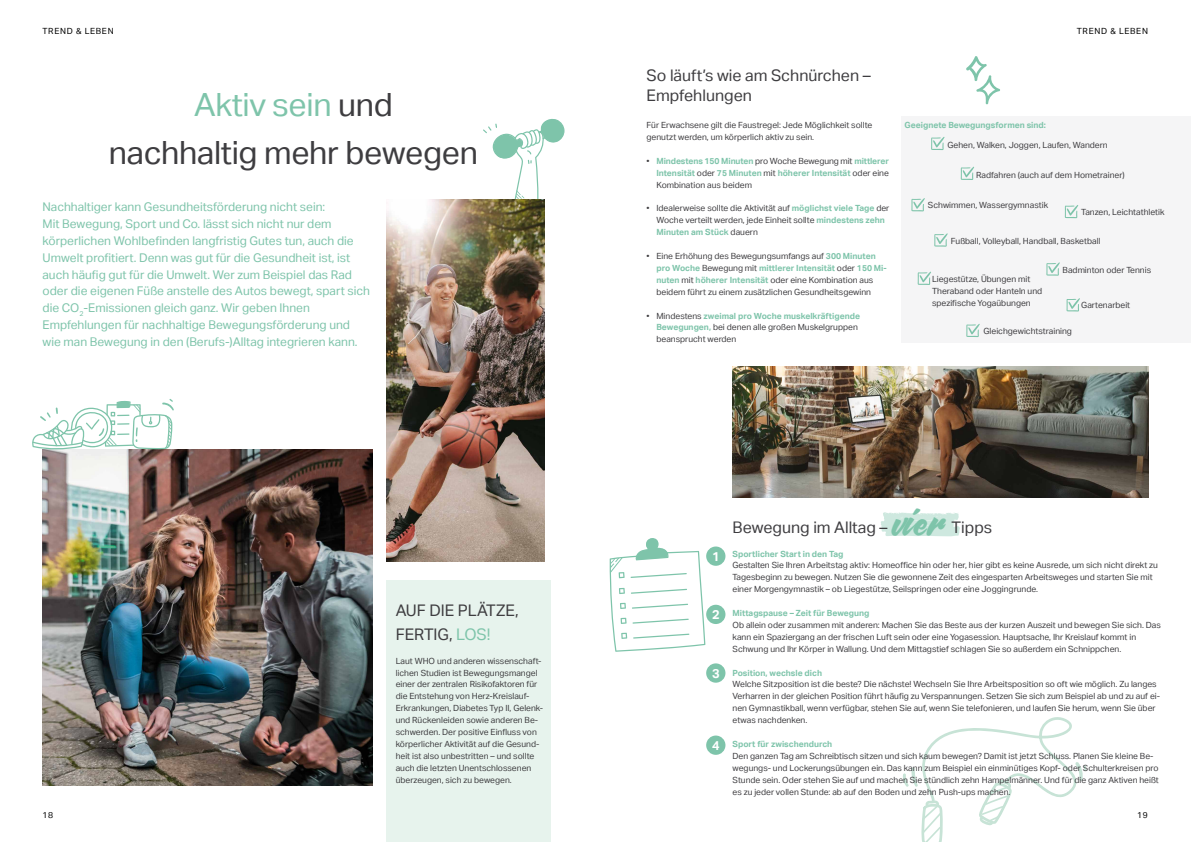
<style>
.page{position:relative;width:1191px;height:842px;background:#fff}
.page>*{position:absolute;margin:0;border:0;box-sizing:border-box;transform-origin:0 0}
.t1{font:39.5px "Carosello";color:#7ec4aa}
.t2{font:32px/47.6px "Aktiv Grotesk";letter-spacing:-.01em;color:#3e3d40;text-align:center}
.t3{font:16px/23.8px "Aktiv Grotesk";color:#3e3d40}
.t4{font:700 12.8px "Aktiv Grotesk";color:#fff}
.t5{font:12px/16.8px "Aktiv Grotesk";color:#7ec4aa}
.t6{font:8.5px/11.9px "Aktiv Grotesk";color:#3e3d40}
.t7{font:700 8.5px/11.9px "Aktiv Grotesk";color:#7ec4aa;text-align:justify}
.t8{font:8.5px "Aktiv Grotesk";letter-spacing:.08em;color:#000}
.s1{color:#7ec4aa}
.s2{font-weight:400;color:#3e3d40}
.s3{font-weight:700;color:#7ec4aa}
</style>
<div class="page">
<svg style="left:483px;top:118px;width:81px;height:82px"></svg>
<svg style="left:903px;top:717px;width:183px;height:125px"></svg>
<svg style="left:881px;top:512px;width:79px;height:24px;background:#d3eae2"></svg>
<div style="left:386px;top:580px;width:165px;height:262px;background:#e7f3ed"></div>
<div style="left:901px;top:116px;width:290px;height:226px;background:#f5f5f6"></div>
<img style="left:43px;top:449px;width:329px;height:336px">
<img style="left:386px;top:199px;width:158px;height:363px">
<img style="left:732px;top:366px;width:416px;height:131px">
<div style="left:706px;top:546px;width:19px;height:20px;background:#7ec4aa;border-radius:50%"></div>
<div style="left:706px;top:605px;width:19px;height:19px;background:#7ec4aa;border-radius:50%"></div>
<div style="left:706px;top:663px;width:19px;height:20px;background:#7ec4aa;border-radius:50%"></div>
<div style="left:706px;top:735px;width:19px;height:20px;background:#7ec4aa;border-radius:50%"></div>
<svg style="left:32px;top:399px;width:142px;height:51px"></svg>
<svg style="left:609px;top:538px;width:96px;height:114px"></svg>
<svg style="left:966px;top:56px;width:34px;height:48px"></svg>
<svg style="left:931px;top:137px;width:13px;height:13px"></svg>
<svg style="left:960px;top:166px;width:14px;height:14px"></svg>
<svg style="left:911px;top:198px;width:14px;height:13px"></svg>
<svg style="left:934px;top:233px;width:14px;height:14px"></svg>
<svg style="left:917px;top:271px;width:14px;height:14px"></svg>
<svg style="left:966px;top:323px;width:14px;height:14px"></svg>
<svg style="left:1046px;top:262px;width:14px;height:14px"></svg>
<svg style="left:1066px;top:298px;width:14px;height:13px"></svg>
<svg style="left:1064px;top:205px;width:14px;height:13px"></svg>
<p class="t8" style="left:43px;top:26px;width:73px">TREND &amp; LEBEN</p>
<p class="t8" style="left:1076px;top:26px;width:73px">TREND &amp; LEBEN</p>
<h2 class="t2" style="left:109px;top:81px;width:371px"><span class="s1">Aktiv sein</span> und<br>nachhaltig mehr bewegen</h2>
<p class="t5" style="left:43px;top:199px;width:329px">Nachhaltiger kann Gesundheitsförderung nicht sein:<br>Mit Bewegung, Sport und Co. lässt sich nicht nur dem körperlichen Wohlbefinden langfristig Gutes tun, auch die Umwelt profitiert. Denn was gut für die Gesundheit ist, ist auch häufig gut für die Umwelt. Wer zum Beispiel das Rad oder die eigenen Füße anstelle des Autos bewegt, spart sich die CO<sub>2</sub>-Emissionen gleich ganz. Wir geben Ihnen Empfehlungen für nachhaltige Bewegungsförderung und wie man Bewegung in den (Berufs-)Alltag integrieren kann.</p>
<h3 class="t3" style="left:396px;top:598px;width:124px">AUF DIE PLÄTZE,<br>FERTIG, <span class="s1">LOS!</span></h3>
<p class="t6" style="left:396px;top:655px;width:149px">Laut WHO und anderen wissenschaft&shy;lichen Studien ist Bewegungsmangel einer der zentralen Risikofaktoren für die Entstehung von Herz-Kreislauf-Erkrankungen, Diabetes Typ II, Gelenk&shy;und Rückenleiden sowie anderen Be&shy;schwerden. Der positive Einfluss von körperlicher Aktivität auf die Gesund&shy;heit ist also unbestritten – und sollte auch die letzten Unentschlossenen überzeugen, sich zu bewegen.</p>
<h3 class="t3" style="left:646px;top:65px;width:226px;line-height:20px">So läuft’s wie am Schnürchen –<br>Empfehlungen</h3>
<p class="t6" style="left:646px;top:119px;width:227px">Für Erwachsene gilt die Faustregel: Jede Möglichkeit sollte genutzt werden, um körperlich aktiv zu sein.</p>
<p class="t7" style="left:656px;top:155px;width:234px;text-indent:-10px"><span class="s2">•</span> Mindestens 150 Minuten <span class="s2">pro Woche Bewegung mit</span> mittlerer Intensität <span class="s2">oder</span> 75 Minuten <span class="s2">mit</span> höherer Intensität <span class="s2">oder eine Kombination aus beidem</span></p>
<p class="t6" style="left:656px;top:202px;width:234px;text-indent:-10px">• Idealerweise sollte die Aktivität auf <span class="s3">möglichst viele Tage</span> der<br>Woche verteilt werden, jede Einheit sollte <span class="s3">mindestens zehn<br>Minuten am Stück</span> dauern</p>
<p class="t6" style="left:656px;top:250px;width:232px;text-indent:-10px">• Eine Erhöhung des Bewegungsumfangs auf <span class="s3">300 Minuten pro Woche</span> Bewegung mit <span class="s3">mittlerer Intensität</span> oder <span class="s3">150 Mi&shy;nuten</span> mit <span class="s3">höherer Intensität</span> oder eine Kombination aus beidem führt zu einem zusätzlichen Gesundheitsgewinn</p>
<p class="t6" style="left:656px;top:309px;width:205px;text-indent:-10px">• Mindestens <span class="s3">zweimal pro Woche muskelkräftigende<br>Bewegungen,</span> bei denen alle großen Muskelgruppen beansprucht werden</p>
<p class="t7" style="left:904px;top:119px;width:143px">Geeignete Bewegungsformen sind:</p>
<p class="t6" style="left:947px;top:139px;width:162px">Gehen, Walken, Joggen, Laufen, Wandern</p>
<p class="t6" style="left:976px;top:169px;width:150px">Radfahren (auch auf dem Hometrainer)</p>
<p class="t6" style="left:928px;top:199px;width:122px">Schwimmen, Wassergymnastik</p>
<p class="t6" style="left:950px;top:235px;width:151px">Fußball, Volleyball, Handball, Basketball</p>
<p class="t6" style="left:1062px;top:264px;width:90px">Badminton oder Tennis</p>
<p class="t6" style="left:1081px;top:206px;width:85px">Tanzen, Leichtathletik</p>
<p class="t6" style="left:932px;top:273px;width:112px">Liegestütze, Übungen mit<br>Theraband oder Hanteln und spezifische Yogaübungen</p>
<p class="t6" style="left:1081px;top:299px;width:50px">Gartenarbeit</p>
<p class="t6" style="left:983px;top:325px;width:90px">Gleichgewichtstraining</p>
<h3 class="t4" style="left:712px;top:548px;width:9px">1</h3>
<h3 class="t4" style="left:712px;top:606px;width:9px">2</h3>
<h3 class="t4" style="left:712px;top:665px;width:9px">3</h3>
<h3 class="t4" style="left:712px;top:737px;width:9px">4</h3>
<h1 class="t1" style="left:892px;top:494px;width:53px">vier</h1>
<h3 class="t3" style="left:732px;top:515px;width:156px">Bewegung im Alltag –</h3>
<h3 class="t3" style="left:951px;top:515px;width:42px">Tipps</h3>
<p class="t7" style="left:732px;top:547px;width:112px">Sportlicher Start in den Tag</p>
<p class="t6" style="left:732px;top:559px;width:427px">Gestalten Sie Ihren Arbeitstag aktiv: Homeoffice hin oder her, hier gibt es keine Ausrede, um sich nicht direkt zu<br>Tagesbeginn zu bewegen. Nutzen Sie die gewonnene Zeit des eingesparten Arbeitsweges und starten Sie mit einer Morgengymnastik – ob Liegestütze, Seilspringen oder eine Joggingrunde.</p>
<p class="t7" style="left:732px;top:607px;width:138px">Mittagspause – Zeit für Bewegung</p>
<p class="t6" style="left:732px;top:619px;width:430px">Ob allein oder zusammen mit anderen: Machen Sie das Beste aus der kurzen Auszeit und bewegen Sie sich. Das kann ein Spaziergang an der frischen Luft sein oder eine Yogasession. Hauptsache, Ihr Kreislauf kommt in<br>Schwung und Ihr Körper in Wallung. Und dem Mittagstief schlagen Sie so außerdem ein Schnippchen.</p>
<p class="t7" style="left:732px;top:666px;width:91px">Position, wechsle dich</p>
<p class="t6" style="left:732px;top:678px;width:429px">Welche Sitzposition ist die beste? Die nächste! Wechseln Sie Ihre Arbeitsposition so oft wie möglich. Zu langes Verharren in der gleichen Position führt häufig zu Verspannungen. Setzen Sie sich zum Beispiel ab und zu auf ei&shy;nen Gymnastikball, wenn verfügbar, stehen Sie auf, wenn Sie telefonieren, und laufen Sie herum, wenn Sie über etwas nachdenken.</p>
<p class="t7" style="left:732px;top:738px;width:101px">Sport für zwischendurch</p>
<p class="t6" style="left:732px;top:750px;width:428px">Den ganzen Tag am Schreibtisch sitzen und sich kaum bewegen? Damit ist jetzt Schluss. Planen Sie kleine Be&shy;wegungs- und Lockerungsübungen ein. Das kann zum Beispiel ein einminütiges Kopf- oder Schulterkreisen pro Stunde sein. Oder stehen Sie auf und machen Sie stündlich zehn Hampelmänner. Und für die ganz Aktiven heißt es zu jeder vollen Stunde: ab auf den Boden und zehn Push-ups machen.</p>
<p class="t8" style="left:43px;top:810px;width:12px">18</p>
<p class="t8" style="left:1137px;top:810px;width:12px">19</p>
</div>
